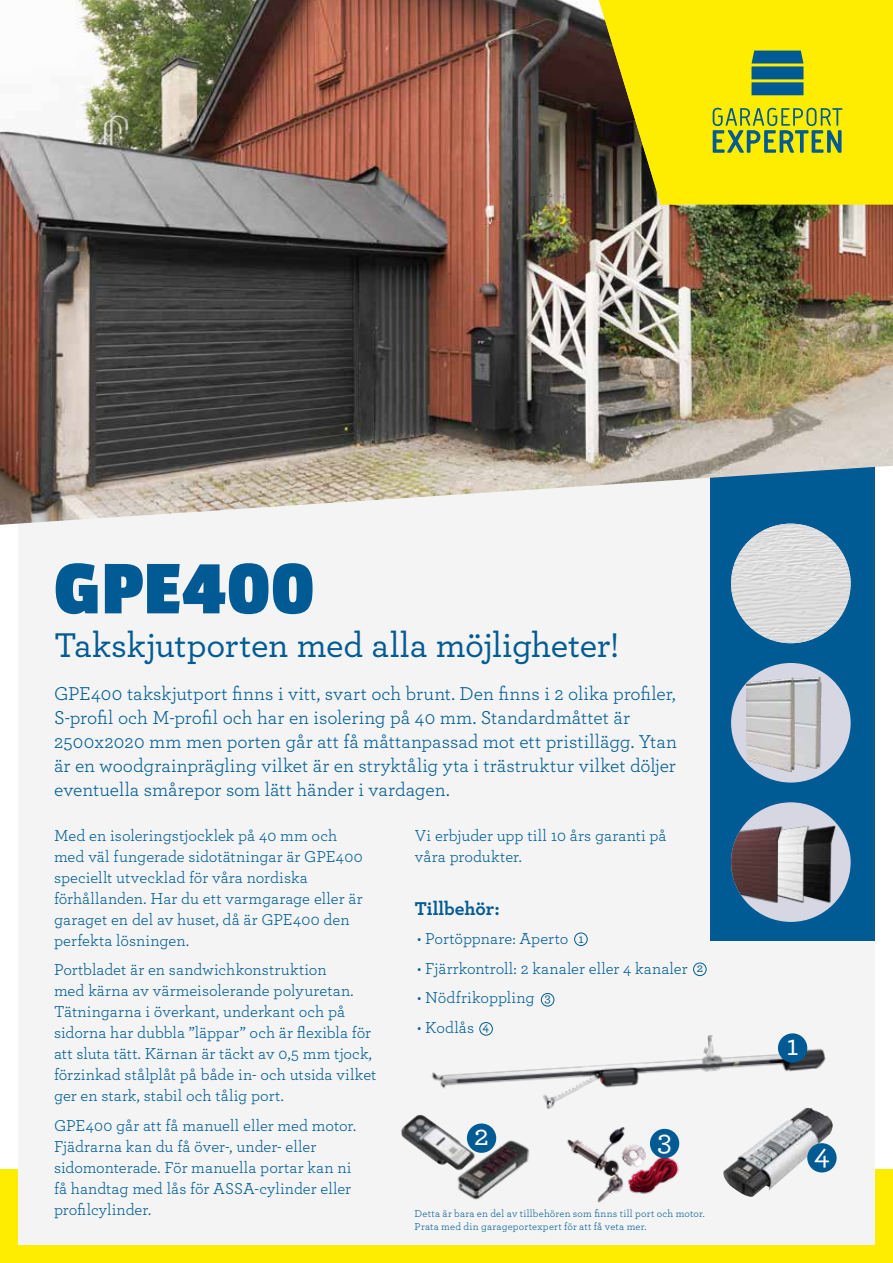
<style>
.page{position:relative;width:893px;height:1263px;background:#fff}
.page>*{position:absolute;margin:0;border:0;box-sizing:border-box;transform-origin:0 0}
.t1{font:700 79.5px "Passion One";letter-spacing:.015em;color:#005b94}
.t2{font:500 36px "Archer";letter-spacing:-.01em;color:#005b94}
.t3{font:500 30px "Archer";color:#fff}
.t4{font:19.5px/24px "Archer";color:#005b94}
.t5{font:700 19.5px "Archer";color:#005b94}
.t6{font:16.5px/21px "Archer";color:#005b94}
.t7{font:500 12.9px "Archer";color:#005b94}
.t8{font:10.5px/12.6px "Archer";letter-spacing:.02em;color:#005b94}
</style>
<div class="page">
<div style="left:0;top:1169px;width:18px;height:94px;background:#ffed00"></div>
<div style="left:875px;top:1169px;width:18px;height:94px;background:#ffed00"></div>
<div style="left:18px;top:18px;width:857px;height:1227px;background:#f4f4f4"></div>
<div style="left:0;top:1245px;width:893px;height:18px;background:#ffed00"></div>
<div style="left:574px;top:932px;width:14px;height:14px;border:1px solid #005b94;border-radius:50%"></div>
<div style="left:693px;top:962px;width:13px;height:14px;border:1px solid #005b94;border-radius:50%"></div>
<div style="left:541px;top:993px;width:13px;height:13px;border:1px solid #005b94;border-radius:50%"></div>
<div style="left:710px;top:453px;width:165px;height:487px;background:#005b94"></div>
<div style="left:479px;top:1022px;width:14px;height:13px;border:1px solid #005b94;border-radius:50%"></div>
<img style="left:0;top:0;width:893px;height:525px">
<img style="left:431px;top:1028px;width:395px;height:81px">
<div style="left:778px;top:1033px;width:29px;height:30px;background:#005b94;border-radius:50%"></div>
<img style="left:567px;top:1127px;width:113px;height:76px">
<div style="left:650px;top:1129px;width:29px;height:29px;background:#005b94;border-radius:50%"></div>
<svg style="left:599px;top:0;width:294px;height:204px;background:#e7d606"></svg>
<svg style="left:713px;top:108px;width:129px;height:45px;background:#a6ba32"></svg>
<svg style="left:751px;top:51px;width:52px;height:44px;background:#27717d"></svg>
<img style="left:401px;top:1115px;width:69px;height:50px">
<img style="left:449px;top:1138px;width:80px;height:62px">
<img style="left:723px;top:1107px;width:110px;height:90px">
<div style="left:467px;top:1123px;width:29px;height:30px;background:#005b94;border-radius:50%"></div>
<div style="left:807px;top:1143px;width:30px;height:29px;background:#005b94;border-radius:50%"></div>
<div style="left:731px;top:663px;width:120px;height:119px;background:#d6d7e3;border-radius:50%"></div>
<img style="left:794px;top:677px;width:27px;height:92px">
<img style="left:731px;top:524px;width:120px;height:119px;border-radius:60px">
<img style="left:747px;top:677px;width:47px;height:94px">
<img style="left:830px;top:824px;width:21px;height:83px">
<img style="left:781px;top:824px;width:49px;height:98px">
<img style="left:731px;top:802px;width:81px;height:119px">
<h1 class="t1" style="left:54px;top:547px;width:262px">GPE400</h1>
<h2 class="t2" style="left:54px;top:619px;width:567px">Takskjutporten med alla möjligheter!</h2>
<p class="t4" style="left:54px;top:680px;width:624px">GPE400 takskjutport finns i vitt, svart och brunt. Den finns i 2 olika profiler, S-profil och M-profil och har en isolering på 40 mm. Standardmåttet är 2500x2020 mm men porten går att få måttanpassad mot ett pristillägg. Ytan är en woodgrainprägling vilket är en stryktålig yta i trästruktur vilket döljer eventuella smårepor som lätt händer i vardagen.</p>
<p class="t6" style="left:54px;top:824px;width:310px">Med en isoleringstjocklek på 40 mm och med väl fungerade sidotätningar är GPE400 speciellt utvecklad för våra nordiska förhållanden. Har du ett varmgarage eller är garaget en del av huset, då är GPE400 den perfekta lösningen.</p>
<p class="t6" style="left:54px;top:958px;width:324px">Portbladet är en sandwichkonstruktion<br>med kärna av värmeisolerande polyuretan.<br>Tätningarna i överkant, underkant och på sidorna har dubbla ”läppar” och är flexibla för att sluta tätt. Kärnan är täckt av 0,5 mm tjock, förzinkad stålplåt på både in- och utsida vilket ger en stark, stabil och tålig port.</p>
<p class="t6" style="left:54px;top:1114px;width:304px">GPE400 går att få manuell eller med motor.<br>Fjädrarna kan du få över-, under- eller sidomonterade. För manuella portar kan ni få handtag med lås för ASSA-cylinder eller profilcylinder.</p>
<p class="t6" style="left:415px;top:824px;width:253px">Vi erbjuder upp till 10 års garanti på våra produkter.</p>
<p class="t5" style="left:415px;top:893px;width:86px">Tillbehör:</p>
<p class="t6" style="left:417px;top:928px;width:153px">• Portöppnare: Aperto</p>
<p class="t6" style="left:417px;top:957px;width:272px">• Fjärrkontroll: 2 kanaler eller 4 kanaler</p>
<p class="t6" style="left:417px;top:987px;width:119px">• Nödfrikoppling</p>
<p class="t6" style="left:417px;top:1016px;width:59px">• Kodlås</p>
<p class="t7" style="left:578px;top:929px;width:7px">1</p>
<p class="t7" style="left:544px;top:989px;width:8px">3</p>
<p class="t7" style="left:483px;top:1018px;width:8px">4</p>
<p class="t7" style="left:697px;top:959px;width:8px">2</p>
<h3 class="t3" style="left:474px;top:1114px;width:16px">2</h3>
<h3 class="t3" style="left:657px;top:1118px;width:16px">3</h3>
<p class="t8" style="left:415px;top:1207px;width:292px">Detta är bara en del av tillbehören som finns till port och motor.<br>Prata med din garageportexpert för att få veta mer.</p>
<h3 class="t3" style="left:786px;top:1024px;width:14px">1</h3>
<h3 class="t3" style="left:814px;top:1132px;width:17px">4</h3>
</div>
